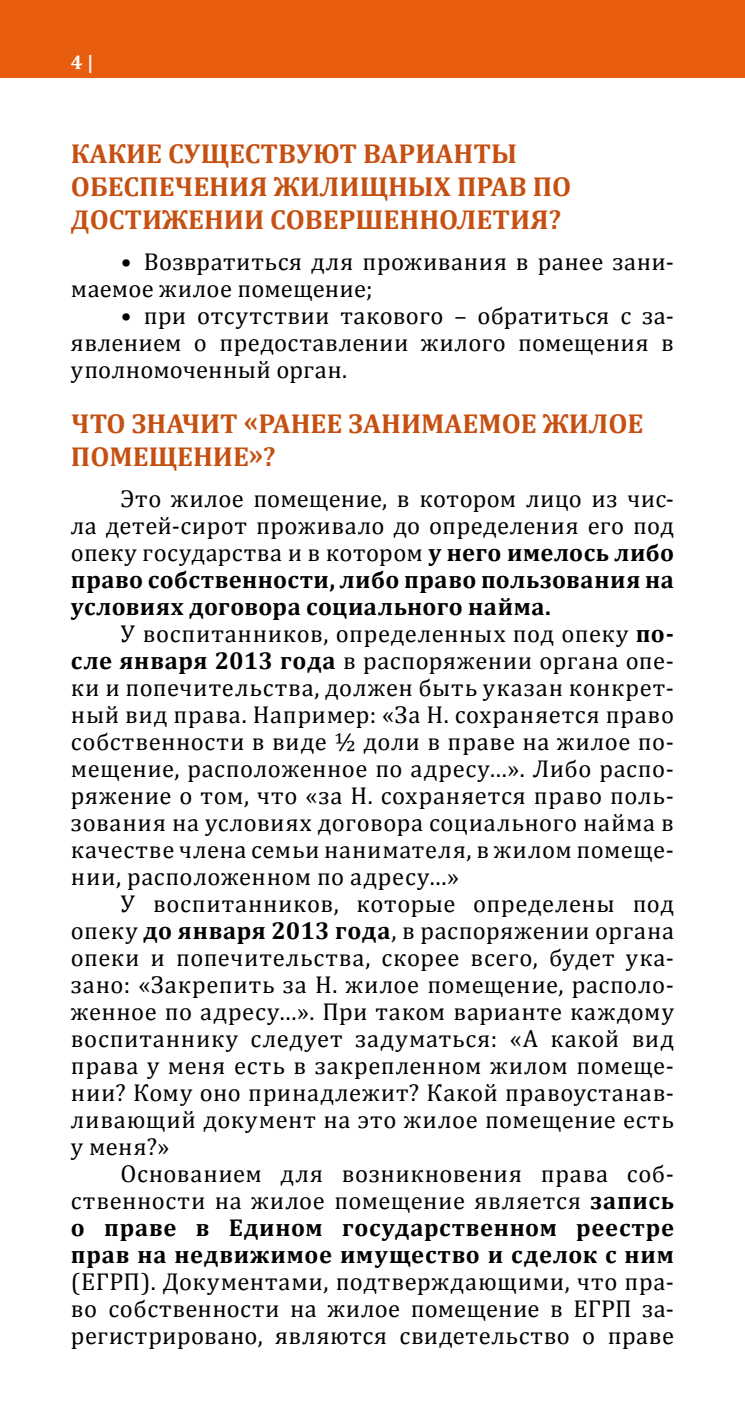
<style>
.page{position:relative;width:745px;height:1418px;background:#fff}
.page>*{position:absolute;margin:0;border:0;box-sizing:border-box;transform-origin:0 0}
.t1{font:700 27.5px/33px "Cambria";color:#c65011}
.t2{font:24.5px/27px "Cambria";letter-spacing:.02em;color:#000;text-align:justify}
.t3{font:700 24.5px/27px "Cambria";letter-spacing:.03em;color:#000;text-align:justify}
.t4{font:700 20px "Cambria";color:#fff}
.s1{font-weight:700;font-style:italic}
.s2{font-weight:700}
.s3{font-weight:400}
</style>
<div class="page">
<div style="left:0;top:0;width:744px;height:78px;background:#e95d0f"></div>
<hr style="left:744px;top:0;width:1px;height:78px;background:#e95d0f">
<p class="t4" style="left:71px;top:48px;width:24px">4 |</p>
<p class="t1" style="left:71px;top:136px;width:501px">КАКИЕ СУЩЕСТВУЮТ ВАРИАНТЫ<br>ОБЕСПЕЧЕНИЯ ЖИЛИЩНЫХ ПРАВ ПО<br>ДОСТИЖЕНИИ СОВЕРШЕННОЛЕТИЯ?</p>
<p class="t2" style="left:71px;top:248px;width:604px;text-indent:50px"><span class="s1">•</span> Возвратиться для проживания в ранее зани&shy;маемое жилое помещение;</p>
<p class="t2" style="left:71px;top:302px;width:604px;text-indent:50px"><span class="s1">•</span> при отсутствии такового – обратиться с за&shy;явлением о предоставлении жилого помещения в уполномоченный орган.</p>
<p class="t1" style="left:71px;top:406px;width:573px">ЧТО ЗНАЧИТ «РАНЕЕ ЗАНИМАЕМОЕ ЖИЛОЕ<br>ПОМЕЩЕНИЕ»?</p>
<p class="t2" style="left:71px;top:485px;width:604px;text-indent:50px">Это жилое помещение, в котором лицо из чис&shy;ла детей-сирот проживало до определения его под опеку государства и в котором <span class="s2">у него имелось либо право собственности, либо право пользования на условиях договора социального найма.</span></p>
<p class="t2" style="left:71px;top:620px;width:604px;text-indent:50px">У воспитанников, определенных под опеку <span class="s2">по&shy;сле января 2013 года</span> в распоряжении органа опе&shy;ки и попечительства, должен быть указан конкрет&shy;ный вид права. Например: «За Н. сохраняется право собственности в виде ½ доли в праве на жилое по&shy;мещение, расположенное по адресу…». Либо распо&shy;ряжение о том, что «за Н. сохраняется право поль&shy;зования на условиях договора социального найма в качестве члена семьи нанимателя, в жилом помеще&shy;нии, расположенном по адресу…»</p>
<p class="t2" style="left:71px;top:890px;width:604px;text-indent:50px">У воспитанников, которые определены под опеку <span class="s2">до января 2013 года</span>, в распоряжении органа опеки и попечительства, скорее всего, будет ука&shy;зано: «Закрепить за Н. жилое помещение, располо&shy;женное по адресу…». При таком варианте каждому воспитаннику следует задуматься: «А какой вид права у меня есть в закрепленном жилом помеще&shy;нии? Кому оно принадлежит? Какой правоустанав&shy;ливающий документ на это жилое помещение есть у меня?»</p>
<p class="t3" style="left:71px;top:1159px;width:604px;text-indent:50px"><span class="s3">Основанием для возникновения права соб&shy;ственности на жилое помещение является</span> запись о праве в Едином государственном реестре прав на недвижимое имущество и сделок с ним</p>
<p class="t2" style="left:71px;top:1268px;width:604px">(ЕГРП). Документами, подтверждающими, что пра&shy;во собственности на жилое помещение в ЕГРП за&shy;регистрировано, являются свидетельство о праве</p>
</div>
